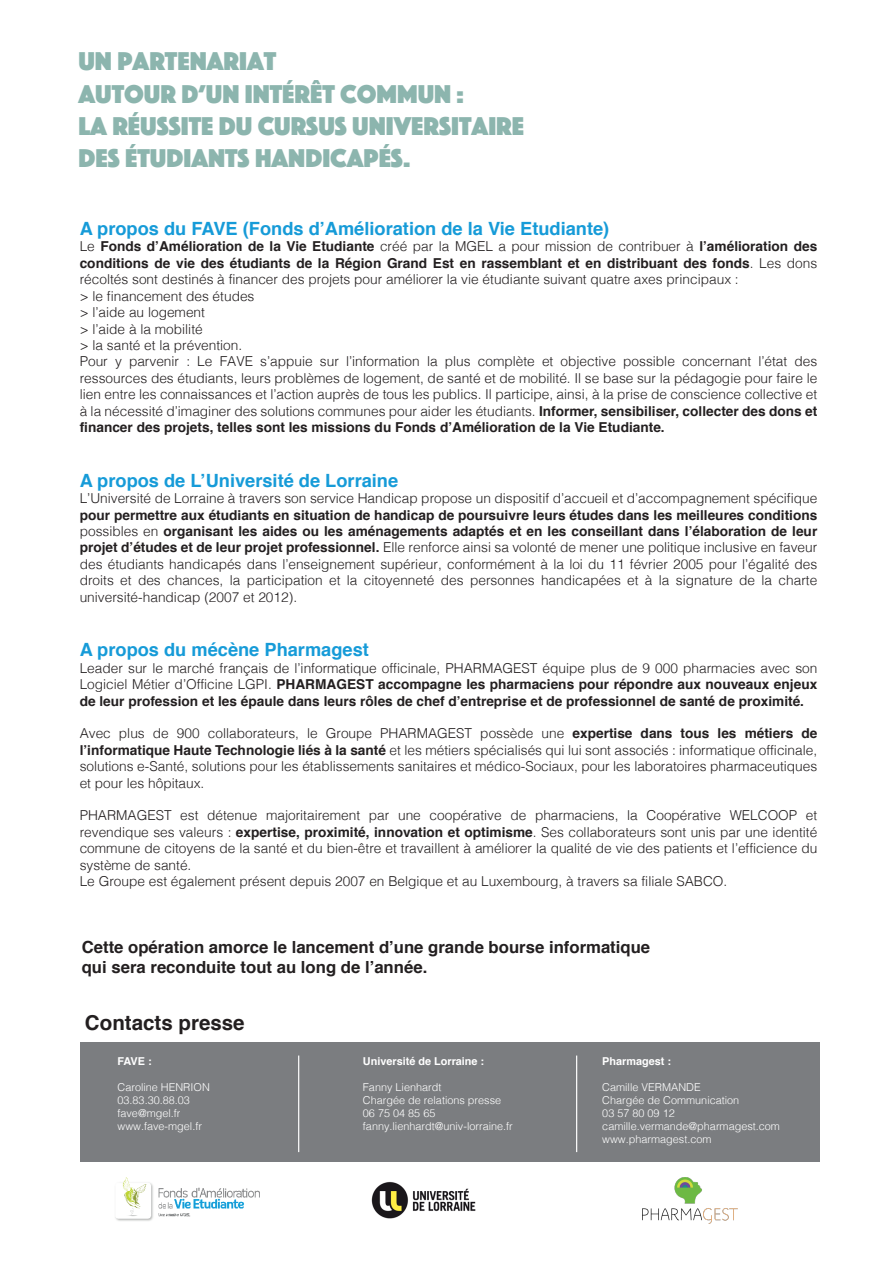
<style>
.page{position:relative;width:893px;height:1263px;background:#fff}
.page>*{position:absolute;margin:0;border:0;box-sizing:border-box;transform-origin:0 0}
.t1{font:26.7px/32.1px "Phosphate Solid";color:#8cb5ae}
.t2{font:700 20.55px "Helvetica";color:#231f20}
.t3{font:700 18.3px "Helvetica";color:#169bd8}
.t4{font:700 16.65px/20.1px "Helvetica";color:#231f20}
.t5{font:300 13.65px/16.4px "Helvetica";color:#231f20}
.t6{font:700 13.65px/16.4px "Helvetica";color:#231f20;text-align:justify}
.t7{font:300 10.8px/13px "Helvetica";color:#fff}
.t8{font:700 10.8px "Helvetica";color:#fff}
.s1{font-weight:700}
.s2{font-weight:300}
</style>
<div class="page">
<div style="left:81px;top:1042px;width:739px;height:120px;background:#7b7d80"></div>
<hr style="left:298px;top:1055px;width:1px;height:97px;background:#fff">
<hr style="left:576px;top:1055px;width:1px;height:97px;background:#fff">
<img style="left:643px;top:1177px;width:95px;height:46px">
<img style="left:371px;top:1181px;width:105px;height:38px">
<img style="left:115px;top:1177px;width:145px;height:44px">
<p class="t1" style="left:78px;top:44px;width:447px">UN PARTENARIAT<br>AUTOUR D’UN INTÉRÊT COMMUN :<br>LA RÉUSSITE DU CURSUS UNIVERSITAIRE<br>DES ÉTUDIANTS HANDICAPÉS.</p>
<p class="t3" style="left:80px;top:214px;width:531px">A propos du FAVE (Fonds d’Amélioration de la Vie Etudiante)</p>
<p class="t5" style="left:80px;top:237px;width:739px">Le <span class="s1">Fonds d’Amélioration de la Vie Etudiante</span> créé par la MGEL a pour mission de contribuer à <span class="s1">l’amélioration des conditions de vie des étudiants de la Région Grand Est en rassemblant et en distribuant des fonds</span>. Les dons récoltés sont destinés à financer des projets pour améliorer la vie étudiante suivant quatre axes principaux :<br>&gt; le financement des études<br>&gt; l’aide au logement<br>&gt; l’aide à la mobilité<br>&gt; la santé et la prévention.<br>Pour y parvenir : Le FAVE s’appuie sur l’information la plus complète et objective possible concernant l’état des ressources des étudiants, leurs problèmes de logement, de santé et de mobilité. Il se base sur la pédagogie pour faire le lien entre les connaissances et l’action auprès de tous les publics. Il participe, ainsi, à la prise de conscience collective et à la nécessité d’imaginer des solutions communes pour aider les étudiants. <span class="s1">Informer, sensibiliser, collecter des dons et financer des projets, telles sont les missions du Fonds d’Amélioration de la Vie Etudiante.</span></p>
<p class="t3" style="left:80px;top:465px;width:320px">A propos de L’Université de Lorraine</p>
<p class="t5" style="left:80px;top:489px;width:739px;text-align:justify">L’Université de Lorraine à travers son service Handicap propose un dispositif d’accueil et d’accompagnement spécifique <span class="s1">pour permettre aux étudiants en situation de handicap de poursuivre leurs études dans les meilleures conditions </span>possibles en <span class="s1">organisant les aides ou les aménagements adaptés et en les conseillant dans l’élaboration de leur projet d’études et de leur projet professionnel.</span> Elle renforce ainsi sa volonté de mener une politique inclusive en faveur des étudiants handicapés dans l’enseignement supérieur, conformément à la loi du 11 février 2005 pour l’égalité des droits et des chances, la participation et la citoyenneté des personnes handicapées et à la signature de la charte université-handicap (2007 et 2012).</p>
<p class="t3" style="left:80px;top:635px;width:291px">A propos du mécène Pharmagest</p>
<p class="t6" style="left:80px;top:660px;width:739px"><span class="s2">Leader sur le marché français de l’informatique officinale, PHARMAGEST équipe plus de 9 000 pharmacies avec son Logiciel Métier d’Officine LGPI.</span> PHARMAGEST accompagne les pharmaciens pour répondre aux nouveaux enjeux de leur profession et les épaule dans leurs rôles de chef d’entreprise et de professionnel de santé de proximité.</p>
<p class="t5" style="left:80px;top:724px;width:739px;text-align:justify">Avec plus de 900 collaborateurs, le Groupe PHARMAGEST possède une <span class="s1">expertise dans tous les métiers de l’informatique Haute Technologie liés à la santé</span> et les métiers spécialisés qui lui sont associés : informatique officinale, solutions e-Santé, solutions pour les établissements sanitaires et médico-Sociaux, pour les laboratoires pharmaceutiques et pour les hôpitaux.</p>
<p class="t5" style="left:80px;top:806px;width:739px">PHARMAGEST est détenue majoritairement par une coopérative de pharmaciens, la Coopérative WELCOOP et revendique ses valeurs : <span class="s1">expertise, proximité, innovation et optimisme</span>. Ses collaborateurs sont unis par une identité commune de citoyens de la santé et du bien-être et travaillent à améliorer la qualité de vie des patients et l’efficience du système de santé.<br>Le Groupe est également présent depuis 2007 en Belgique et au Luxembourg, à travers sa filiale SABCO.</p>
<p class="t4" style="left:82px;top:937px;width:570px">Cette opération amorce le lancement d’une grande bourse informatique qui sera reconduite tout au long de l’année.</p>
<p class="t2" style="left:85px;top:1006px;width:161px">Contacts presse</p>
<p class="t8" style="left:117px;top:1052px;width:36px">FAVE :</p>
<p class="t7" style="left:117px;top:1080px;width:94px">Caroline HENRION<br>03.83.30.88.03 fave@mgel.fr www.fave-mgel.fr</p>
<p class="t8" style="left:363px;top:1052px;width:123px">Université de Lorraine :</p>
<p class="t7" style="left:363px;top:1080px;width:151px">Fanny Lienhardt<br>Chargée de relations presse<br>06 75 04 85 65 fanny.lienhardt@univ-lorraine.fr</p>
<p class="t8" style="left:602px;top:1052px;width:70px">Pharmagest :</p>
<p class="t7" style="left:602px;top:1080px;width:179px">Camille VERMANDE<br>Chargée de Communication<br>03 57 80 09 12 camille.vermande@pharmagest.com www.pharmagest.com</p>
</div>
